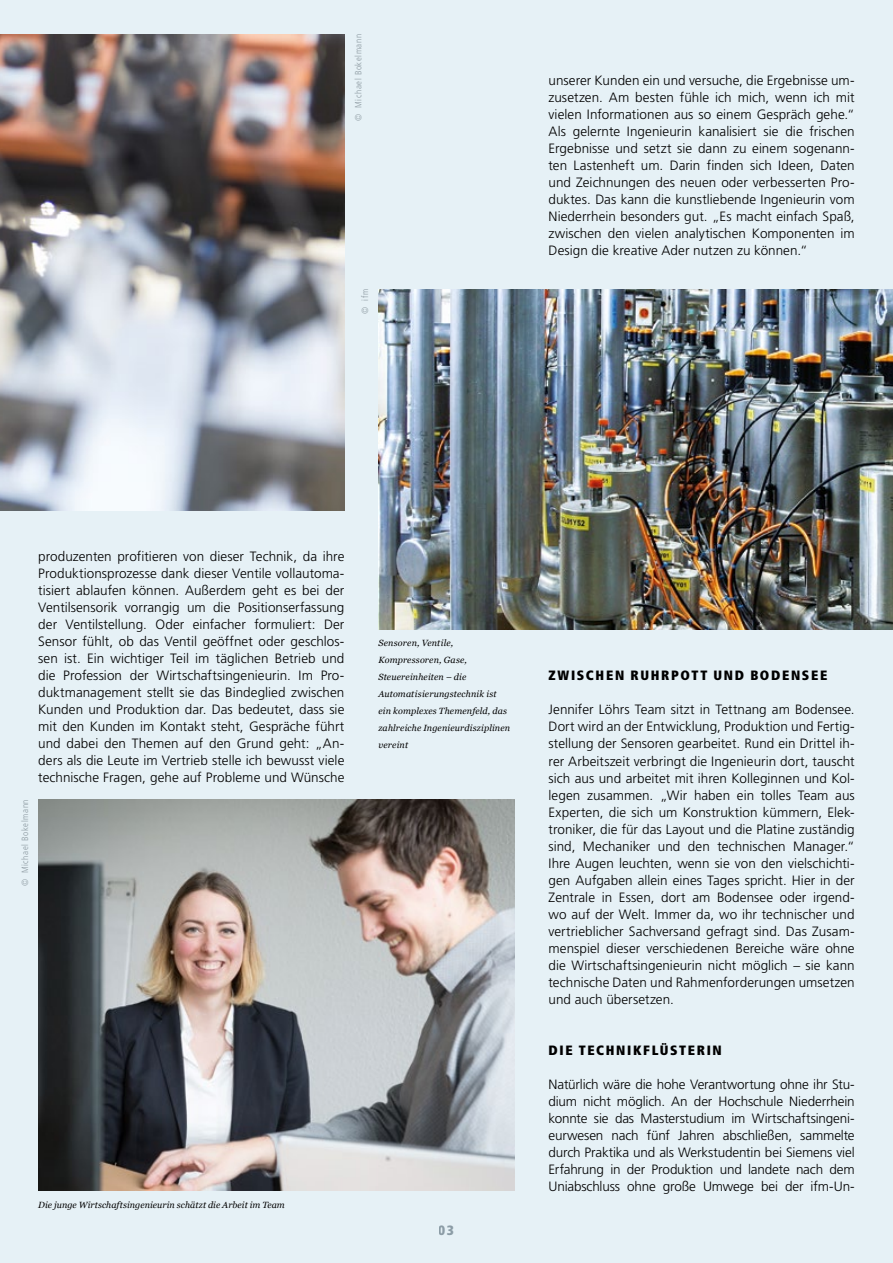
<style>
.page{position:relative;width:893px;height:1263px;background:#e6f1f6}
.page>*{position:absolute;margin:0;border:0;box-sizing:border-box;transform-origin:0 0}
.t1{font:300 13.5px/17px "Frutiger LT Std";color:#000;text-align:justify}
.t2{font:900 condensed 13.5px "Frutiger LT Std";letter-spacing:.125em;color:#000}
.t3{font:900 condensed 13.5px "Frutiger LT Std";color:#8d99a0}
.t4{font:italic 9px/17px "Georgia";letter-spacing:.015em;color:#000}
.t5{font:300 condensed 9px "Frutiger LT Std";letter-spacing:.07em;color:#8d99a0}
</style>
<div class="page">
<img style="left:0;top:34px;width:344px;height:476px">
<img style="left:38px;top:799px;width:476px;height:392px">
<img style="left:378px;top:289px;width:515px;height:340px">
<p class="t5" style="left:353px;top:121px;width:88px;rotate:-90deg">© Michael Bokelmann</p>
<p class="t5" style="left:360px;top:314px;width:26px;rotate:-90deg">© ifm</p>
<p class="t1" style="left:549px;top:72px;width:308px">unserer Kunden ein und versuche, die Ergebnisse um&shy;zusetzen. Am besten fühle ich mich, wenn ich mit vielen Informationen aus so einem Gespräch gehe.“ Als gelernte Ingenieurin kanalisiert sie die frischen Ergebnisse und setzt sie dann zu einem sogenann&shy;ten Lastenheft um. Darin finden sich Ideen, Daten und Zeichnungen des neuen oder verbesserten Pro&shy;duktes. Das kann die kunstliebende Ingenieurin vom Niederrhein besonders gut. „Es macht einfach Spaß, zwischen den vielen analytischen Komponenten im Design die kreative Ader nutzen zu können.“</p>
<p class="t5" style="left:20px;top:886px;width:88px;rotate:-90deg">© Michael Bokelmann</p>
<p class="t1" style="left:38px;top:548px;width:308px">produzenten profitieren von dieser Technik, da ihre Produktionsprozesse dank dieser Ventile vollautoma&shy;tisiert ablaufen können. Außerdem geht es bei der Ventilsensorik vorrangig um die Positionserfassung der Ventilstellung. Oder einfacher formuliert: Der Sensor fühlt, ob das Ventil geöffnet oder geschlos&shy;sen ist. Ein wichtiger Teil im täglichen Betrieb und die Profession der Wirtschaftsingenieurin. Im Pro&shy;duktmanagement stellt sie das Bindeglied zwischen Kunden und Produktion dar. Das bedeutet, dass sie mit den Kunden im Kontakt steht, Gespräche führt und dabei den Themen auf den Grund geht: „An&shy;ders als die Leute im Vertrieb stelle ich bewusst viele technische Fragen, gehe auf Probleme und Wünsche</p>
<p class="t4" style="left:378px;top:635px;width:133px">Sensoren, Ventile,<br>Kompressoren, Gase,<br>Steuereinheiten – die<br>Automatisierungstechnik ist ein komplexes Themenfeld, das zahlreiche Ingenieurdisziplinen vereint</p>
<p class="t4" style="left:38px;top:1196px;width:248px">Die junge Wirtschaftsingenieurin schätzt die Arbeit im Team</p>
<p class="t3" style="left:439px;top:1222px;width:17px">03</p>
<p class="t2" style="left:549px;top:667px;width:280px">ZWISCHEN RUHRPOTT UND BODENSEE</p>
<p class="t1" style="left:549px;top:701px;width:308px">Jennifer Löhrs Team sitzt in Tettnang am Bodensee.<br>Dort wird an der Entwicklung, Produktion und Fertig&shy;stellung der Sensoren gearbeitet. Rund ein Drittel ih&shy;rer Arbeitszeit verbringt die Ingenieurin dort, tauscht sich aus und arbeitet mit ihren Kolleginnen und Kol&shy;legen zusammen. „Wir haben ein tolles Team aus Experten, die sich um Konstruktion kümmern, Elek&shy;troniker, die für das Layout und die Platine zuständig sind, Mechaniker und den technischen Manager.“ Ihre Augen leuchten, wenn sie von den vielschichti&shy;gen Aufgaben allein eines Tages spricht. Hier in der Zentrale in Essen, dort am Bodensee oder irgend&shy;wo auf der Welt. Immer da, wo ihr technischer und vertrieblicher Sachversand gefragt sind. Das Zusam&shy;menspiel dieser verschiedenen Bereiche wäre ohne die Wirtschaftsingenieurin nicht möglich – sie kann technische Daten und Rahmenforderungen umsetzen und auch übersetzen.</p>
<p class="t2" style="left:549px;top:1042px;width:175px">DIE TECHNIKFLÜSTERIN</p>
<p class="t1" style="left:549px;top:1076px;width:308px">Natürlich wäre die hohe Verantwortung ohne ihr Stu&shy;dium nicht möglich. An der Hochschule Niederrhein konnte sie das Masterstudium im Wirtschaftsingeni&shy;eurwesen nach fünf Jahren abschließen, sammelte durch Praktika und als Werkstudentin bei Siemens viel Erfahrung in der Produktion und landete nach dem Uniabschluss ohne große Umwege bei der ifm-Un-</p>
</div>
